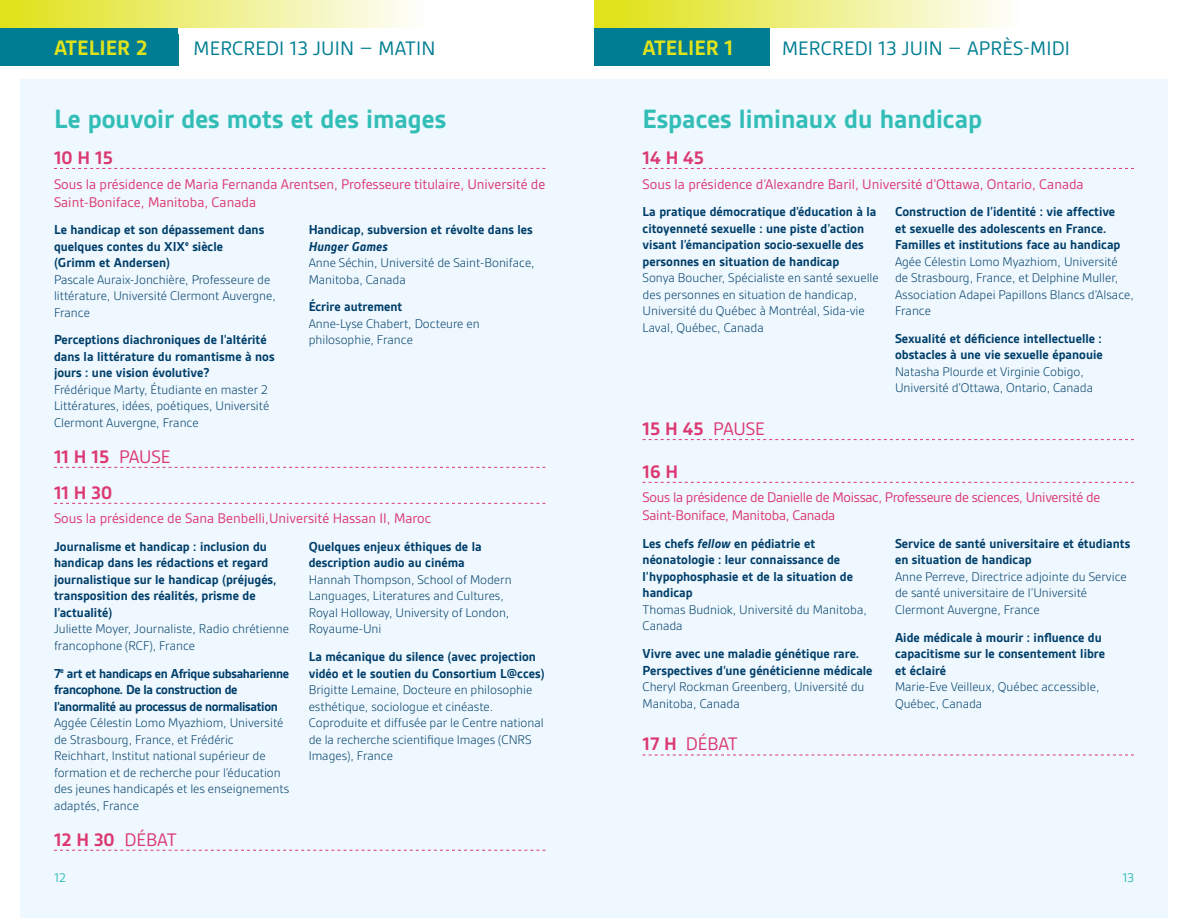
<style>
.page{position:relative;width:1188px;height:918px;background:#fff}
.page>*{position:absolute;margin:0;border:0;box-sizing:border-box;transform-origin:0 0}
.t1{font:700 28.5px "Gesta";color:#33bdb7}
.t2{font:700 22.5px "Gesta";color:#e0e31c}
.t3{font:21px "Gesta";letter-spacing:.01em;color:#007d92}
.t4{font:700 19.5px/36px "Gesta";color:#dc3972}
.t5{font:19.5px "Gesta";letter-spacing:-.01em;color:#dc3972}
.t6{font:15px/18px "Gesta";color:#dc3972}
.t7{font:15px/18px "Gesta";letter-spacing:-.02em;color:#dc3972}
.t8{font:700 13.95px/16.5px "Gesta";color:#003e6a}
.t9{font:700 13.95px/16.5px "Gesta";letter-spacing:-.025em;color:#003e6a}
.t10{font:italic 700 13.95px "Gesta";color:#003e6a}
.t11{font:300 13.5px/16.5px "Gesta";color:#003e6a}
.t12{font:13.5px "Gesta";color:#33bdb7}
.s1{font-weight:400}
.s2{font-style:italic}
.s3{font-weight:700}
</style>
<div class="page">
<div style="left:20px;top:79px;width:574px;height:839px;background:#eef8fe"></div>
<div style="left:594px;top:79px;width:574px;height:839px;background:#eef8fe"></div>
<div style="left:0;top:28px;width:178px;height:38px;background:#007d92"></div>
<div style="left:0;top:0;width:426px;height:28px;background:linear-gradient(to right,#dfe216,#fefefd)"></div>
<div style="left:594px;top:0;width:426px;height:28px;background:linear-gradient(to right,#dee110,#fefefd)"></div>
<div style="left:594px;top:28px;width:176px;height:38px;background:#007d92"></div>
<svg style="left:54px;top:168px;width:491px;height:1px"></svg>
<svg style="left:54px;top:467px;width:491px;height:1px"></svg>
<svg style="left:54px;top:503px;width:491px;height:1px"></svg>
<svg style="left:54px;top:850px;width:491px;height:1px"></svg>
<svg style="left:643px;top:168px;width:491px;height:1px"></svg>
<svg style="left:643px;top:439px;width:491px;height:1px"></svg>
<svg style="left:643px;top:482px;width:491px;height:1px"></svg>
<svg style="left:643px;top:755px;width:491px;height:1px"></svg>
<h2 class="t2" style="left:54px;top:35px;width:95px">ATELIER 2</h2>
<h3 class="t3" style="left:194px;top:36px;width:244px">MERCREDI 13 JUIN – MATIN</h3>
<h1 class="t1" style="left:54px;top:102px;width:394px">Le pouvoir des mots et des images</h1>
<h3 class="t4" style="left:54px;top:139px;width:60px">10 H 15</h3>
<p class="t6" style="left:54px;top:175px;width:493px">Sous la présidence de Maria Fernanda Arentsen, Professeure titulaire, Université de<br>Saint-Boniface, Manitoba, Canada</p>
<p class="t8" style="left:54px;top:221px;width:212px">Le handicap et son dépassement dans quelques contes du XIX<sup>e</sup> siècle (Grimm et Andersen)</p>
<p class="t11" style="left:54px;top:271px;width:223px">Pascale Auraix-Jonchière, Professeure de littérature, Université Clermont Auvergne,<br>France</p>
<p class="t8" style="left:54px;top:331px;width:222px">Perceptions diachroniques de l’altérité dans la littérature du romantisme à nos jours : une vision évolutive?</p>
<p class="t11" style="left:54px;top:381px;width:217px;text-align:justify">Frédérique Marty, Étudiante en master 2<br>Littératures, idées, poétiques, Université Clermont Auvergne, France</p>
<p class="t8" style="left:309px;top:221px;width:226px">Handicap, subversion et révolte dans les</p>
<p class="t10" style="left:309px;top:238px;width:81px">Hunger Games</p>
<p class="t11" style="left:309px;top:254px;width:228px">Anne Séchin, Université de Saint-Boniface,<br>Manitoba, Canada</p>
<p class="t8" style="left:309px;top:298px;width:95px">Écrire autrement</p>
<p class="t11" style="left:309px;top:315px;width:172px">Anne-Lyse Chabert, Docteure en philosophie, France</p>
<h3 class="t4" style="left:54px;top:438px;width:118px">11 H 15 <span class="s1">PAUSE<br></span>11 H 30</h3>
<p class="t6" style="left:54px;top:509px;width:379px">Sous la présidence de Sana Benbelli,Université Hassan II, Maroc</p>
<p class="t8" style="left:54px;top:538px;width:224px">Journalisme et handicap : inclusion du handicap dans les rédactions et regard journalistique sur le handicap (préjugés, transposition des réalités, prisme de l’actualité)</p>
<p class="t11" style="left:54px;top:621px;width:237px">Juliette Moyer, Journaliste, Radio chrétienne francophone (RCF), France</p>
<p class="t9" style="left:54px;top:665px;width:237px">7<sup>e</sup> art et handicaps en Afrique subsaharienne francophone. De la construction de l’anormalité au processus de normalisation</p>
<p class="t11" style="left:54px;top:714px;width:237px">Aggée Célestin Lomo Myazhiom, Université de Strasbourg, France, et Frédéric Reichhart, Institut national supérieur de formation et de recherche pour l’éducation des jeunes handicapés et les enseignements adaptés, France</p>
<p class="t8" style="left:309px;top:538px;width:175px">Quelques enjeux éthiques de la description audio au cinéma</p>
<p class="t11" style="left:309px;top:571px;width:204px">Hannah Thompson, School of Modern<br>Languages, Literatures and Cultures,<br>Royal Holloway, University of London,<br>Royaume-Uni</p>
<p class="t8" style="left:309px;top:648px;width:237px">La mécanique du silence (avec projection vidéo et le soutien du Consortium L@cces)</p>
<p class="t11" style="left:309px;top:681px;width:237px">Brigitte Lemaine, Docteure en philosophie esthétique, sociologue et cinéaste.<br>Coproduite et diffusée par le Centre national de la recherche scientifique Images (CNRS Images), France</p>
<h3 class="t4" style="left:54px;top:821px;width:124px">12 H 30 <span class="s1">DÉBAT</span></h3>
<h2 class="t2" style="left:643px;top:35px;width:92px">ATELIER 1</h2>
<h3 class="t3" style="left:782px;top:36px;width:289px">MERCREDI 13 JUIN – APRÈS-MIDI</h3>
<h1 class="t1" style="left:643px;top:102px;width:341px">Espaces liminaux du handicap</h1>
<h3 class="t4" style="left:643px;top:139px;width:63px">14 H 45</h3>
<p class="t6" style="left:643px;top:175px;width:443px">Sous la présidence d’Alexandre Baril, Université d’Ottawa, Ontario, Canada</p>
<p class="t8" style="left:643px;top:203px;width:235px">La pratique démocratique d’éducation à la citoyenneté sexuelle : une piste d’action visant l’émancipation socio-sexuelle des personnes en situation de handicap</p>
<p class="t11" style="left:643px;top:269px;width:238px">Sonya Boucher, Spécialiste en santé sexuelle des personnes en situation de handicap, Université du Québec à Montréal, Sida-vie Laval, Québec, Canada</p>
<p class="t8" style="left:895px;top:203px;width:227px">Construction de l’identité : vie affective et sexuelle des adolescents en France.<br>Familles et institutions face au handicap</p>
<p class="t11" style="left:895px;top:253px;width:240px">Agée Célestin Lomo Myazhiom, Université de Strasbourg, France, et Delphine Muller, Association Adapei Papillons Blancs d’Alsace, France</p>
<p class="t8" style="left:895px;top:330px;width:209px">Sexualité et déficience intellectuelle : obstacles à une vie sexuelle épanouie</p>
<p class="t11" style="left:895px;top:363px;width:200px">Natasha Plourde et Virginie Cobigo,<br>Université d’Ottawa, Ontario, Canada</p>
<h3 class="t4" style="left:643px;top:407px;width:124px;line-height:42.8px">15 H 45 <span class="s1">PAUSE<br></span>16 H</h3>
<p class="t7" style="left:643px;top:488px;width:459px">Sous la présidence de Danielle de Moissac, Professeure de sciences, Université de<br>Saint-Boniface, Manitoba, Canada</p>
<p class="t8" style="left:643px;top:535px;width:212px">Les chefs <span class="s2">fellow</span> en pédiatrie et néonatologie : leur connaissance de l’hypophosphasie et de la situation de handicap</p>
<p class="t11" style="left:643px;top:601px;width:226px">Thomas Budniok, Université du Manitoba,<br>Canada</p>
<p class="t8" style="left:643px;top:645px;width:231px">Vivre avec une maladie génétique rare.<br>Perspectives d’une généticienne médicale</p>
<p class="t11" style="left:643px;top:678px;width:223px">Cheryl Rockman Greenberg, Université du<br>Manitoba, Canada</p>
<p class="t8" style="left:895px;top:535px;width:237px">Service de santé universitaire et étudiants en situation de handicap</p>
<p class="t11" style="left:895px;top:568px;width:233px">Anne Perreve, Directrice adjointe du Service de santé universitaire de l’Université<br>Clermont Auvergne, France</p>
<p class="t8" style="left:895px;top:629px;width:211px">Aide médicale à mourir : influence du capacitisme sur le consentement libre et éclairé</p>
<p class="t11" style="left:895px;top:678px;width:206px">Marie-Eve Veilleux, Québec accessible,<br>Québec, Canada</p>
<h3 class="t5" style="left:643px;top:733px;width:97px"><span class="s3">17 H</span> DÉBAT</h3>
<p class="t12" style="left:54px;top:870px;width:14px">12</p>
<p class="t12" style="left:1122px;top:870px;width:13px">13</p>
</div>
